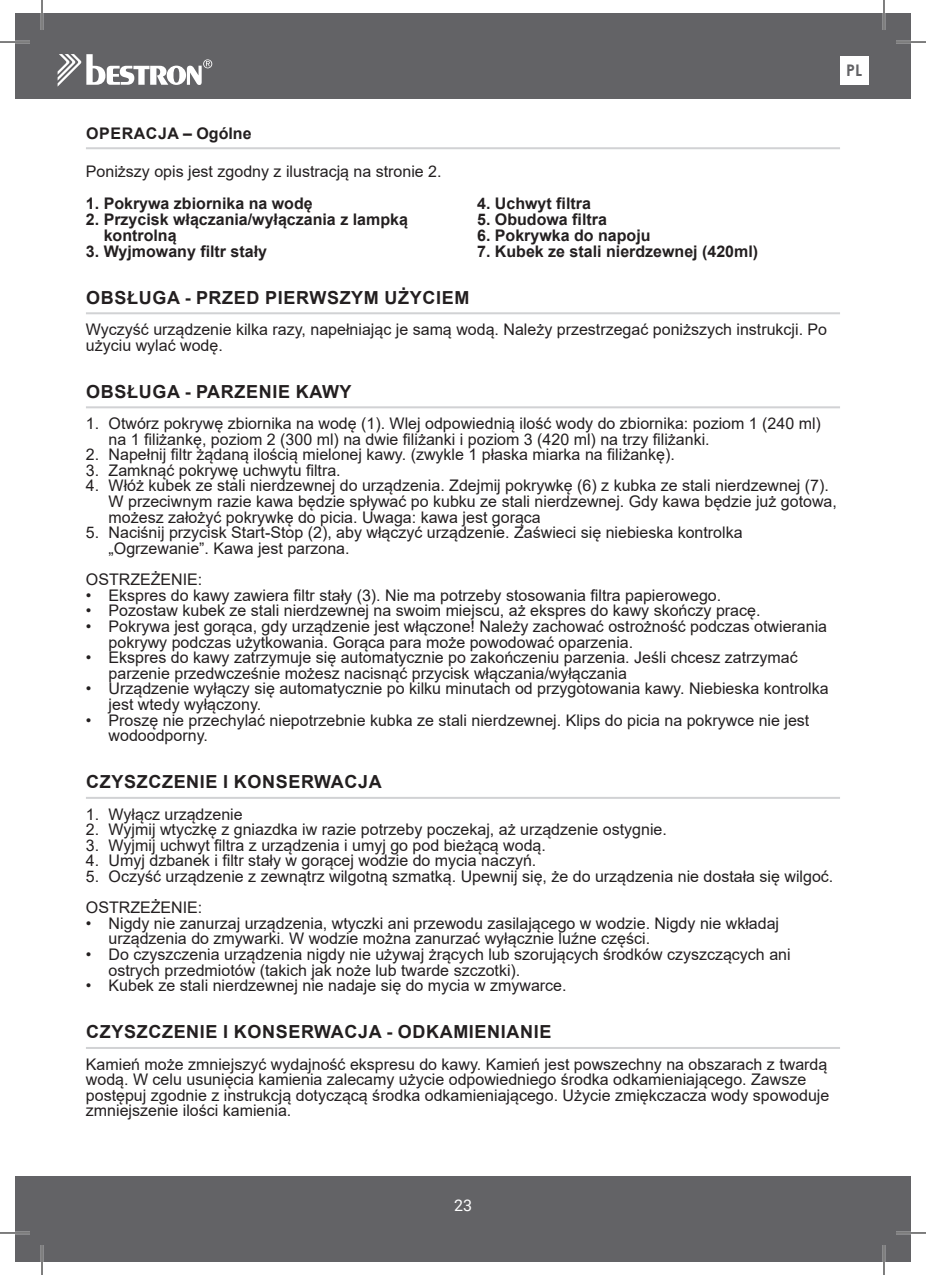
<style>
.page{position:relative;width:926px;height:1275px;background:#fff}
.page>*{position:absolute;margin:0;border:0;box-sizing:border-box;transform-origin:0 0}
.t1{font:700 18px "Arial";letter-spacing:.035em;color:#231f20}
.t2{font:16px/15.6px "Arial";color:#231f20}
.t3{font:700 16px/16px "Arial";color:#231f20}
.t4{font:700 16px "Arial";letter-spacing:.035em;color:#231f20}
.t5{font:700 16px "Century Gothic";color:#636366}
.t6{font:16px "Roboto";color:#fff}
</style>
<div class="page">
<div style="left:15px;top:14px;width:896px;height:85px;background:#636366"></div>
<div style="left:15px;top:1176px;width:896px;height:85px;background:#636366"></div>
<svg style="left:58px;top:54px;width:154px;height:32px"></svg>
<div style="left:840px;top:56px;width:28px;height:29px;background:#fff"></div>
<hr style="left:86px;top:147px;width:754px;height:2px;background:#d1d2d4">
<hr style="left:86px;top:312px;width:754px;height:2px;background:#d1d2d4">
<hr style="left:86px;top:406px;width:754px;height:2px;background:#d1d2d4">
<hr style="left:86px;top:797px;width:754px;height:2px;background:#d1d2d4">
<hr style="left:86px;top:1047px;width:754px;height:2px;background:#d1d2d4">
<hr style="left:0;top:41px;width:30px;height:2px;background:#fff">
<hr style="left:896px;top:41px;width:30px;height:2px;background:#fff">
<hr style="left:0;top:1231px;width:30px;height:3px;background:#fff">
<hr style="left:896px;top:1231px;width:30px;height:3px;background:#fff">
<hr style="left:41px;top:0;width:2px;height:30px;background:#fff">
<hr style="left:41px;top:1245px;width:2px;height:30px;background:#fff">
<hr style="left:883px;top:0;width:2px;height:30px;background:#fff">
<hr style="left:883px;top:1245px;width:2px;height:30px;background:#fff">
<hr style="left:0;top:42px;width:30px;height:1px;background:#000">
<hr style="left:896px;top:42px;width:30px;height:1px;background:#000">
<hr style="left:0;top:1232px;width:30px;height:1px;background:#000">
<hr style="left:896px;top:1232px;width:30px;height:1px;background:#000">
<hr style="left:42px;top:0;width:1px;height:30px;background:#000">
<hr style="left:42px;top:1245px;width:1px;height:30px;background:#000">
<hr style="left:884px;top:0;width:1px;height:30px;background:#000">
<hr style="left:884px;top:1245px;width:1px;height:30px;background:#000">
<p class="t5" style="left:846px;top:58px;width:17px">PL</p>
<p class="t4" style="left:86px;top:122px;width:167px">OPERACJA – Ogólne</p>
<p class="t2" style="left:86px;top:163px;width:357px">Poniższy opis jest zgodny z ilustracją na stronie 2.</p>
<p class="t3" style="left:86px;top:195px;width:228px">1. Pokrywa zbiornika na wodę</p>
<p class="t3" style="left:104px;top:211px;width:306px;text-indent:-18px">2. Przycisk włączania/wyłączania z lampką kontrolną</p>
<p class="t3" style="left:86px;top:243px;width:183px">3. Wyjmowany filtr stały</p>
<p class="t3" style="left:477px;top:195px;width:115px">4. Uchwyt filtra</p>
<p class="t3" style="left:477px;top:211px;width:131px">5. Obudowa filtra</p>
<p class="t3" style="left:477px;top:227px;width:175px">6. Pokrywka do napoju</p>
<p class="t3" style="left:477px;top:243px;width:282px">7. Kubek ze stali nierdzewnej (420ml)</p>
<p class="t1" style="left:86px;top:285px;width:385px">OBSŁUGA - PRZED PIERWSZYM UŻYCIEM</p>
<p class="t2" style="left:86px;top:321px;width:743px">Wyczyść urządzenie kilka razy, napełniając je samą wodą. Należy przestrzegać poniższych instrukcji. Po użyciu wylać wodę.</p>
<p class="t1" style="left:86px;top:379px;width:267px">OBSŁUGA - PARZENIE KAWY</p>
<p class="t2" style="left:109px;top:415px;width:714px;text-indent:-23px">1. Otwórz pokrywę zbiornika na wodę (1). Wlej odpowiednią ilość wody do zbiornika: poziom 1 (240 ml) na 1 filiżankę, poziom 2 (300 ml) na dwie filiżanki i poziom 3 (420 ml) na trzy filiżanki.</p>
<p class="t2" style="left:86px;top:447px;width:590px">2. Napełnij filtr żądaną ilością mielonej kawy. (zwykle 1 płaska miarka na filiżankę).</p>
<p class="t2" style="left:86px;top:462px;width:256px">3. Zamknąć pokrywę uchwytu filtra.</p>
<p class="t2" style="left:109px;top:478px;width:730px;text-indent:-23px">4. Włóż kubek ze stali nierdzewnej do urządzenia. Zdejmij pokrywkę (6) z kubka ze stali nierdzewnej (7).<br>W przeciwnym razie kawa będzie spływać po kubku ze stali nierdzewnej. Gdy kawa będzie już gotowa, możesz założyć pokrywkę do picia. Uwaga: kawa jest gorąca</p>
<p class="t2" style="left:109px;top:525px;width:635px;text-indent:-23px">5. Naciśnij przycisk Start-Stop (2), aby włączyć urządzenie. Zaświeci się niebieska kontrolka „Ogrzewanie”. Kawa jest parzona.</p>
<p class="t2" style="left:86px;top:571px;width:118px">OSTRZEŻENIE:</p>
<p class="t2" style="left:86px;top:587px;width:637px">• Ekspres do kawy zawiera filtr stały (3). Nie ma potrzeby stosowania filtra papierowego.</p>
<p class="t2" style="left:86px;top:603px;width:676px">• Pozostaw kubek ze stali nierdzewnej na swoim miejscu, aż ekspres do kawy skończy pracę.</p>
<p class="t2" style="left:109px;top:618px;width:720px;text-indent:-23px">• Pokrywa jest gorąca, gdy urządzenie jest włączone! Należy zachować ostrożność podczas otwierania pokrywy podczas użytkowania. Gorąca para może powodować oparzenia.</p>
<p class="t2" style="left:109px;top:649px;width:691px;text-indent:-23px">• Ekspres do kawy zatrzymuje się automatycznie po zakończeniu parzenia. Jeśli chcesz zatrzymać parzenie przedwcześnie możesz nacisnąć przycisk włączania/wyłączania</p>
<p class="t2" style="left:109px;top:681px;width:722px;text-indent:-23px">• Urządzenie wyłączy się automatycznie po kilku minutach od przygotowania kawy. Niebieska kontrolka jest wtedy wyłączony.</p>
<p class="t2" style="left:109px;top:712px;width:702px;text-indent:-23px">• Proszę nie przechylać niepotrzebnie kubka ze stali nierdzewnej. Klips do picia na pokrywce nie jest wodoodporny.</p>
<p class="t1" style="left:86px;top:769px;width:297px">CZYSZCZENIE I KONSERWACJA</p>
<p class="t2" style="left:86px;top:806px;width:158px">1. Wyłącz urządzenie</p>
<p class="t2" style="left:86px;top:821px;width:582px">2. Wyjmij wtyczkę z gniazdka iw razie potrzeby poczekaj, aż urządzenie ostygnie.</p>
<p class="t2" style="left:86px;top:837px;width:462px">3. Wyjmij uchwyt filtra z urządzenia i umyj go pod bieżącą wodą.</p>
<p class="t2" style="left:86px;top:853px;width:452px">4. Umyj dzbanek i filtr stały w gorącej wodzie do mycia naczyń.</p>
<p class="t2" style="left:86px;top:860px;width:749px;line-height:31.2px">5. Oczyść urządzenie z zewnątrz wilgotną szmatką. Upewnij się, że do urządzenia nie dostała się wilgoć.<br>OSTRZEŻENIE:</p>
<p class="t2" style="left:109px;top:915px;width:672px;text-indent:-23px">• Nigdy nie zanurzaj urządzenia, wtyczki ani przewodu zasilającego w wodzie. Nigdy nie wkładaj urządzenia do zmywarki. W wodzie można zanurzać wyłącznie luźne części.</p>
<p class="t2" style="left:109px;top:946px;width:683px;text-indent:-23px">• Do czyszczenia urządzenia nigdy nie używaj żrących lub szorujących środków czyszczących ani ostrych przedmiotów (takich jak noże lub twarde szczotki).</p>
<p class="t2" style="left:86px;top:977px;width:482px">• Kubek ze stali nierdzewnej nie nadaje się do mycia w zmywarce.</p>
<p class="t1" style="left:86px;top:1019px;width:467px">CZYSZCZENIE I KONSERWACJA - ODKAMIENIANIE</p>
<p class="t2" style="left:86px;top:1056px;width:745px">Kamień może zmniejszyć wydajność ekspresu do kawy. Kamień jest powszechny na obszarach z twardą wodą. W celu usunięcia kamienia zalecamy użycie odpowiedniego środka odkamieniającego. Zawsze postępuj zgodnie z instrukcją dotyczącą środka odkamieniającego. Użycie zmiękczacza wody spowoduje zmniejszenie ilości kamienia.</p>
<p class="t6" style="left:454px;top:1193px;width:19px">23</p>
</div>
